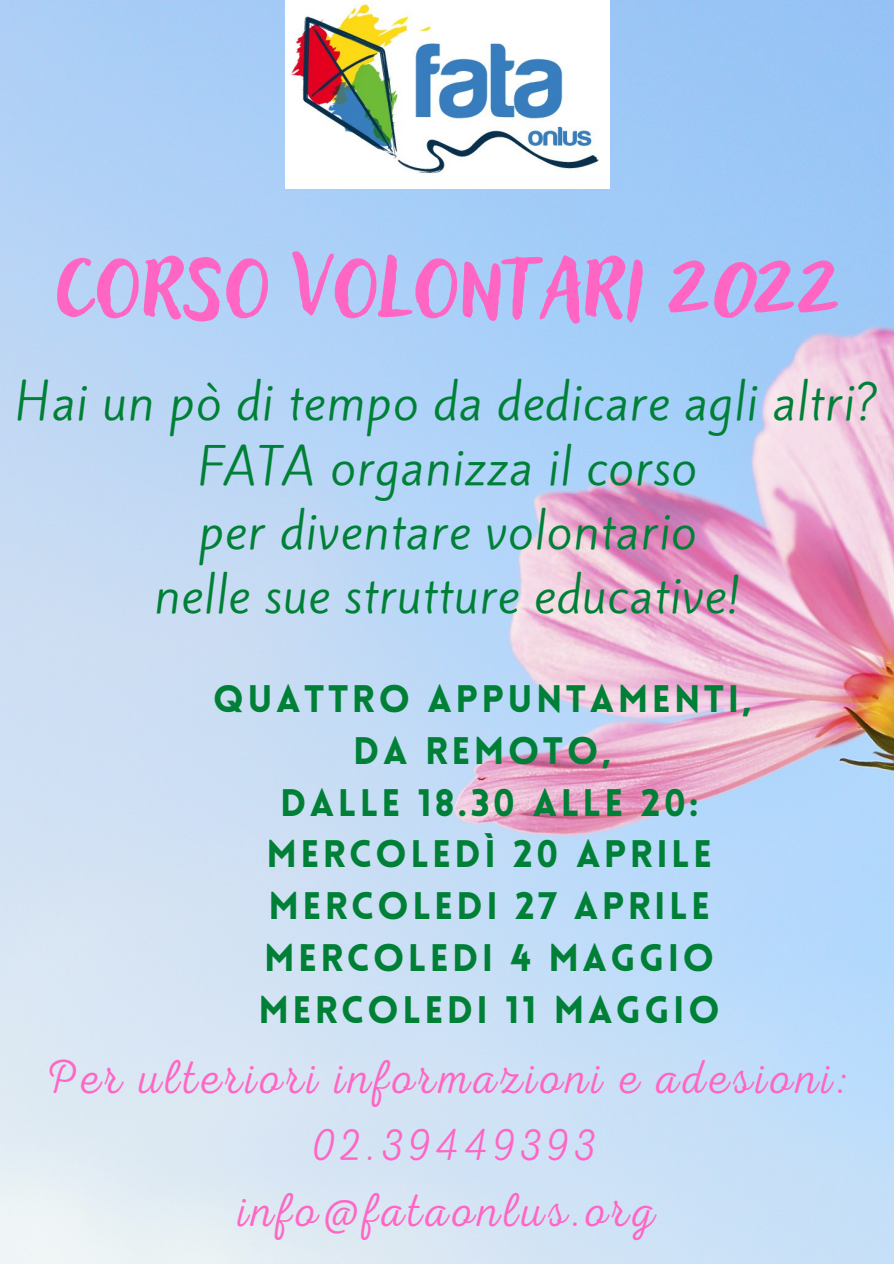
<style>
.page{position:relative;width:894px;height:1264px;background:#fff}
.page>*{position:absolute;margin:0;border:0;box-sizing:border-box;transform-origin:0 0}
.t1{font:112.65px "Adlery Pro Blockletter";color:#ff66c4}
.t2{font:48px "RTL Adam Script Thin";letter-spacing:.09em;color:#ff66c4}
.t3{font:46.5px "Kite One";letter-spacing:.02em;color:#008037}
.t4{font:900 37.5px "Lovelo";letter-spacing:.09em;color:#008037}
</style>
<div class="page">
<img style="left:0;top:0;width:893px;height:1263px">
<img style="left:285px;top:0;width:324px;height:188px">
<p class="t1" style="left:55px;top:210px;width:784px">Corso volontari 2022</p>
<p class="t3" style="left:15px;top:369px;width:865px">Hai un pò di tempo da dedicare agli altri?</p>
<p class="t3" style="left:198px;top:433px;width:500px">FATA organizza il corso</p>
<p class="t3" style="left:198px;top:498px;width:499px">per diventare volontario</p>
<p class="t3" style="left:154px;top:562px;width:588px">nelle sue strutture educative!</p>
<p class="t4" style="left:213px;top:683px;width:540px">QUATTRO APPUNTAMENTI,</p>
<p class="t4" style="left:353px;top:735px;width:259px">DA REMOTO,</p>
<p class="t4" style="left:280px;top:787px;width:419px">DALLE 18.30 ALLE 20:</p>
<p class="t4" style="left:266px;top:839px;width:447px">MERCOLEDÌ 20 APRILE</p>
<p class="t4" style="left:268px;top:891px;width:443px">MERCOLEDI 27 APRILE</p>
<p class="t4" style="left:264px;top:942px;width:451px">MERCOLEDI 4 MAGGIO</p>
<p class="t4" style="left:258px;top:994px;width:462px">MERCOLEDI 11 MAGGIO</p>
<p class="t2" style="left:44px;top:1049px;width:807px">Per ulteriori informazioni e adesioni:</p>
<p class="t2" style="left:312px;top:1116px;width:285px">02.39449393</p>
<p class="t2" style="left:239px;top:1182px;width:418px">info@fataonlus.org</p>
</div>
